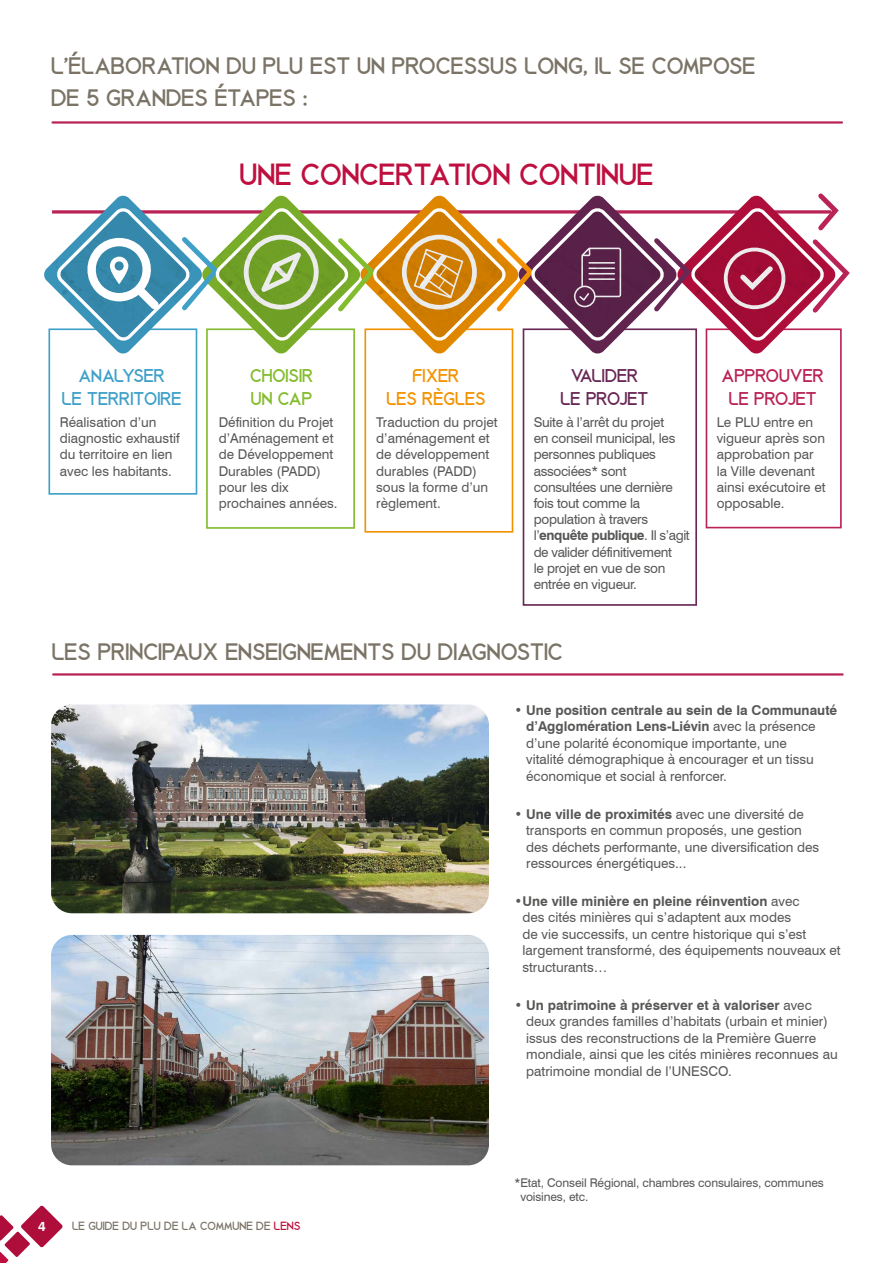
<style>
.page{position:relative;width:893px;height:1263px;background:#fff}
.page>*{position:absolute;margin:0;border:0;box-sizing:border-box;transform-origin:0 0}
.t1{font:700 34.8px "Alcefun";color:#be0f3f}
.t2{font:700 27px/32.4px "Alcefun";color:#7a7366}
.t3{font:700 21px/22.5px "Alcefun";color:#3fa0c8;text-align:center}
.t4{font:700 21px/22.5px "Alcefun";color:#b92356;text-align:center}
.t5{font:700 21px/22.5px "Alcefun";color:#682755;text-align:center}
.t6{font:700 21px/22.5px "Alcefun";color:#f39200;text-align:center}
.t7{font:700 21px/22.5px "Alcefun";color:#83bc2d}
.t8{font:13.5px/16.2px "Swiss 721 BT";color:#575756}
.t9{font:13.5px/16.2px "Swiss 721 BT";letter-spacing:-.02em;color:#575756}
.t10{font:700 13.5px "Alcefun";color:#7a7366}
.t11{font:700 13.5px "Swiss 721 BT";color:#fff}
.t12{font:12px/14.4px "Swiss 721 BT";letter-spacing:-.01em;color:#575756}
.s1{font-weight:700}
.s2{color:#be0f3f}
</style>
<div class="page">
<hr style="left:53px;top:121px;width:789px;height:3px;background:#b92356">
<hr style="left:53px;top:673px;width:790px;height:3px;background:#b92356">
<div style="left:206px;top:328px;width:149px;height:201px;border:2px solid #83bc2d"></div>
<div style="left:364px;top:328px;width:149px;height:205px;border:2px solid #f39200"></div>
<div style="left:523px;top:328px;width:174px;height:278px;border:2px solid #682755"></div>
<div style="left:706px;top:328px;width:136px;height:200px;border:2px solid #b92356"></div>
<div style="left:48px;top:328px;width:149px;height:167px;border:2px solid #3fa0c8"></div>
<svg style="left:44px;top:193px;width:806px;height:161px"></svg>
<img style="left:51px;top:704px;width:438px;height:209px">
<img style="left:51px;top:935px;width:438px;height:230px">
<svg style="left:0;top:1205px;width:63px;height:58px"></svg>
<h2 class="t2" style="left:51px;top:49px;width:706px">L’ÉLABORATION DU PLU EST UN PROCESSUS LONG, IL SE COMPOSE<br>DE 5 GRANDES ÉTAPES :</h2>
<h1 class="t1" style="left:240px;top:154px;width:415px">UNE CONCERTATION CONTINUE</h1>
<h3 class="t3" style="left:62px;top:364px;width:121px">ANALYSER<br>LE TERRITOIRE</h3>
<h3 class="t7" style="left:250px;top:364px;width:65px">CHOISIR<br>UN CAP</h3>
<h3 class="t6" style="left:386px;top:364px;width:100px">FIXER<br>LES RÈGLES</h3>
<h3 class="t5" style="left:561px;top:364px;width:89px">VALIDER<br>LE PROJET</h3>
<h3 class="t4" style="left:721px;top:364px;width:104px">APPROUVER<br>LE PROJET</h3>
<p class="t8" style="left:60px;top:414px;width:121px">Réalisation d’un diagnostic exhaustif du territoire en lien avec les habitants.</p>
<p class="t8" style="left:219px;top:414px;width:120px">Définition du Projet d’Aménagement et de Développement<br>Durables (PADD) pour les dix prochaines années.</p>
<p class="t9" style="left:534px;top:414px;width:158px">Suite à l’arrêt du projet<br>en conseil municipal, les personnes publiques associées* sont consultées une dernière fois tout comme la population à travers l’<span class="s1">enquête publique</span>. Il s’agit de valider définitivement<br>le projet en vue de son entrée en vigueur.</p>
<p class="t8" style="left:717px;top:414px;width:110px">Le PLU entre en vigueur après son approbation par la Ville devenant ainsi exécutoire et opposable.</p>
<p class="t8" style="left:376px;top:414px;width:123px">Traduction du projet d’aménagement et de développement durables (PADD) sous la forme d’un règlement.</p>
<h2 class="t2" style="left:52px;top:635px;width:513px">LES PRINCIPAUX ENSEIGNEMENTS DU DIAGNOSTIC</h2>
<p class="t8" style="left:526px;top:701px;width:313px;text-indent:-12px">• <span class="s1">Une position centrale au sein de la Communauté d’Agglomération Lens-Liévin</span> avec la présence d’une polarité économique importante, une<br>vitalité démographique à encourager et un tissu économique et social à renforcer.</p>
<p class="t8" style="left:526px;top:805px;width:295px;text-indent:-12px">• <span class="s1">Une ville de proximités</span> avec une diversité de transports en commun proposés, une gestion des déchets performante, une diversification des ressources énergétiques...</p>
<p class="t8" style="left:522px;top:892px;width:320px;text-indent:-8px">•<span class="s1">Une ville minière en pleine réinvention</span> avec<br>des cités minières qui s’adaptent aux modes<br>de vie successifs, un centre historique qui s’est largement transformé, des équipements nouveaux et structurants…</p>
<p class="t8" style="left:526px;top:996px;width:313px;text-indent:-12px">• <span class="s1">Un patrimoine à préserver et à valoriser</span> avec deux grandes familles d’habitats (urbain et minier) issus des reconstructions de la Première Guerre mondiale, ainsi que les cités minières reconnues au patrimoine mondial de l’UNESCO.</p>
<p class="t11" style="left:38px;top:1217px;width:9px">4</p>
<p class="t10" style="left:72px;top:1218px;width:230px">LE GUIDE DU PLU DE LA COMMUNE DE <span class="s2">LENS</span></p>
<p class="t12" style="left:520px;top:1175px;width:305px;text-indent:-6px">*Etat, Conseil Régional, chambres consulaires, communes voisines, etc.</p>
</div>
